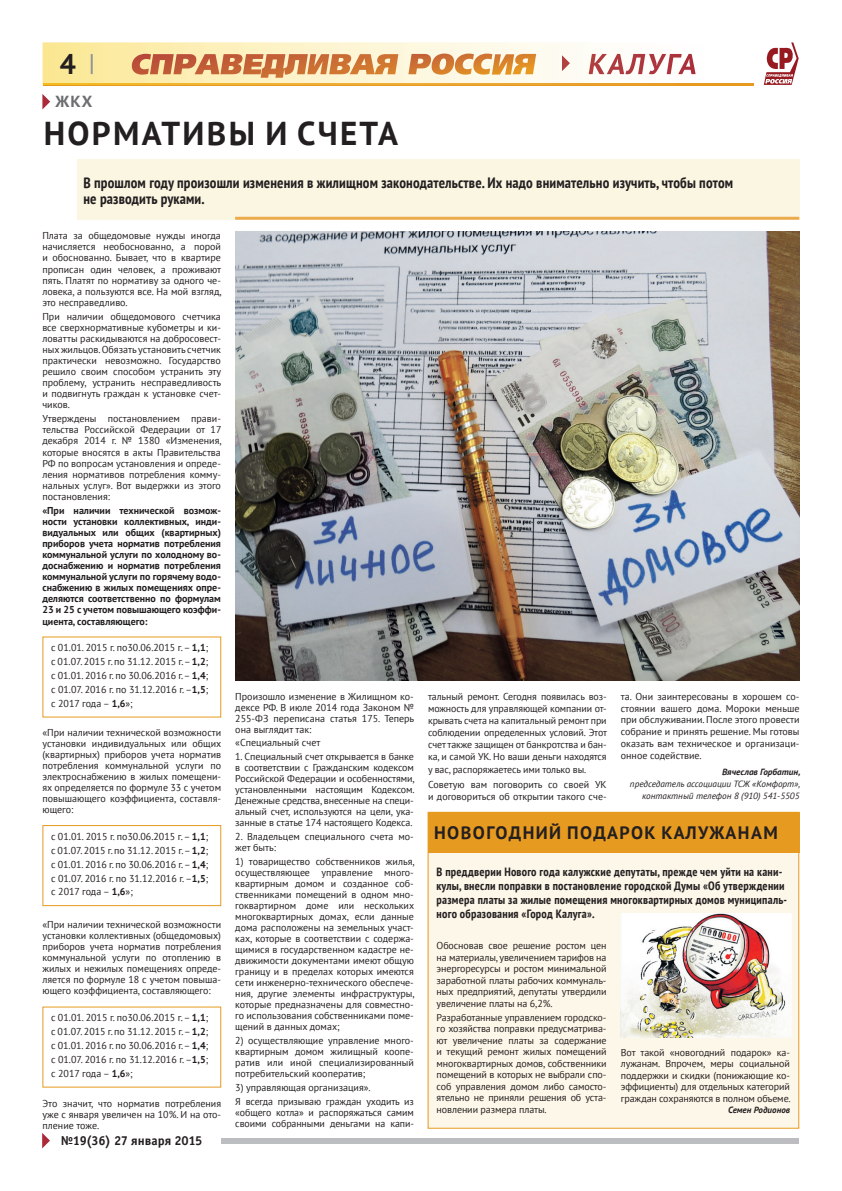
<style>
.page{position:relative;width:842px;height:1191px;background:#fff}
.page>*{position:absolute;margin:0;border:0;box-sizing:border-box;transform-origin:0 0}
.t1{font:700 33px "PT Sans";letter-spacing:.07em;color:#231f20}
.t2{font:700 28.5px "PT Sans";color:#231f20}
.t3{font:700 18px "PT Sans";letter-spacing:.08em;color:#231f20}
.t4{font:700 16px "PT Sans";color:#6c6d70;scale:1.04 1}
.t5{font:700 condensed 15px/16px "PT Sans";letter-spacing:.01em;color:#231f20}
.t6{font:700 13px "Officina Sans C";letter-spacing:-.015em;color:#231f20}
.t7{font:700 condensed 12px/14px "PT Sans";letter-spacing:.02em;color:#231f20}
.t8{font:10px/11px "PT Sans";color:#231f20;text-align:justify}
.t9{font:700 10px/11.1px "PT Sans";color:#231f20;text-align:justify}
.t10{font:italic 9px/12.2px "PT Sans";color:#231f20;text-align:right}
.t11{font:italic 700 9px "PT Sans";color:#231f20}
.s1{font-weight:700}
</style>
<div class="page">
<div style="left:221px;top:1137px;width:578px;height:6px;background:#bcbdc0"></div>
<svg style="left:764px;top:42px;width:35px;height:43px"></svg>
<img style="left:589px;top:54px;width:107px;height:20px">
<img style="left:562px;top:55px;width:8px;height:16px">
<img style="left:43px;top:83px;width:710px;height:2px">
<svg style="left:131px;top:54px;width:267px;height:24px"></svg>
<svg style="left:408px;top:54px;width:128px;height:21px"></svg>
<hr style="left:91px;top:54px;width:2px;height:20px;background:#939598">
<svg style="left:42px;top:1133px;width:8px;height:15px"></svg>
<svg style="left:42px;top:94px;width:8px;height:15px"></svg>
<div style="left:77px;top:159px;width:722px;height:61px;background:#fbf6e2"></div>
<hr style="left:235px;top:217px;width:564px;height:3px;background:#ecac4d">
<div style="left:428px;top:812px;width:371px;height:316px;background:#fdf7e9"></div>
<div style="left:428px;top:812px;width:371px;height:40px;background:#e79a20"></div>
<img style="left:621px;top:913px;width:170px;height:124px">
<img style="left:235px;top:231px;width:564px;height:449px">
<div style="left:43px;top:825px;width:178px;height:81px;border:1px solid #e79a20"></div>
<h2 class="t2" style="left:60px;top:45px;width:18px">4</h2>
<h3 class="t4" style="left:55px;top:91px;width:37px">ЖКХ</h3>
<h1 class="t1" style="left:44px;top:111px;width:356px">НОРМАТИВЫ И СЧЕТА</h1>
<h3 class="t5" style="left:83px;top:174px;width:651px">В прошлом году произошли изменения в жилищном законодательстве. Их надо внимательно изучить, чтобы потом не разводить руками.</h3>
<p class="t8" style="left:42px;top:230px;width:181px">Плата за общедомовые нужды иногда начисляется необоснованно, а порой и обоснованно. Бывает, что в квартире прописан один человек, а проживают пять. Платят по нормативу за одного че&shy;ловека, а пользуются все. На мой взгляд, это несправедливо.</p>
<p class="t8" style="left:42px;top:310px;width:180px">При наличии общедомового счетчика все сверхнормативные кубометры и ки&shy;ловатты раскидываются на добросовест&shy;ныхжильцов. Обязать установить счетчик практически невозможно. Государство решило своим способом устранить эту проблему, устранить несправедливость и подвигнуть граждан к установке счет&shy;чиков.</p>
<p class="t8" style="left:42px;top:413px;width:181px">Утверждены постановлением прави&shy;тельства Российской Федерации от 17 декабря 2014 г. № 1380 «Изменения, которые вносятся в акты Правительства РФ по вопросам установления и опреде&shy;ления нормативов потребления комму&shy;нальных услуг». Вот выдержки из этого постановления:</p>
<p class="t9" style="left:42px;top:504px;width:180px">«При наличии технической возмож&shy;ности установки коллективных, инди&shy;видуальных или общих (квартирных) приборов учета норматив потребления коммунальной услуги по холодному во&shy;доснабжению и норматив потребления коммунальной услуги по горячему водо&shy;снабжению в жилых помещениях опре&shy;деляются соответственно по формулам 23 и 25 с учетом повышающего коэффи&shy;циента, составляющего:</p>
<p class="t8" style="left:51px;top:641px;width:159px;line-height:13.8px">с 01.01. 2015 г. по30.06.2015 г. – <span class="s1">1,1</span>; с 01.07. 2015 г. по 31.12. 2015 г.– <span class="s1">1,2</span>; с 01.01. 2016 г. по 30.06.2016 г.– <span class="s1">1,4</span>; с 01.07. 2016 г. по 31.12.2016 г. –<span class="s1">1,5</span>; с 2017 года – <span class="s1">1,6</span>»;</p>
<p class="t8" style="left:43px;top:726px;width:180px">«При наличии технической возможности установки индивидуальных или общих (квартирных) приборов учета норматив потребления коммунальной услуги по электроснабжению в жилых помещени&shy;ях определяется по формуле 33 с учетом повышающего коэффициента, составля&shy;ющего:</p>
<p class="t8" style="left:51px;top:829px;width:159px;line-height:13.8px">с 01.01. 2015 г. по30.06.2015 г. – <span class="s1">1,1</span>; с 01.07. 2015 г. по 31.12. 2015 г.– <span class="s1">1,2</span>; с 01.01. 2016 г. по 30.06.2016 г.– <span class="s1">1,4</span>; с 01.07. 2016 г. по 31.12.2016 г. –<span class="s1">1,5</span>; с 2017 года – <span class="s1">1,6</span>»;</p>
<p class="t8" style="left:43px;top:918px;width:180px">«При наличии технической возможности установки коллективных (общедомовых) приборов учета норматив потребления коммунальной услуги по отоплению в жилых и нежилых помещениях опреде&shy;ляется по формуле 18 с учетом повыша&shy;ющего коэффициента, составляющего:</p>
<p class="t8" style="left:51px;top:1010px;width:159px;line-height:13.8px">с 01.01. 2015 г. по30.06.2015 г. – <span class="s1">1,1</span>; с 01.07. 2015 г. по 31.12. 2015 г.– <span class="s1">1,2</span>; с 01.01. 2016 г. по 30.06.2016 г.– <span class="s1">1,4</span>; с 01.07. 2016 г. по 31.12.2016 г. –<span class="s1">1,5</span>; с 2017 года – <span class="s1">1,6</span>»;</p>
<p class="t8" style="left:43px;top:1097px;width:180px">Это значит, что норматив потребления уже с января увеличен на 10%. И на ото&shy;пление тоже.</p>
<h3 class="t6" style="left:61px;top:1136px;width:143px">№19(36) 27 января 2015</h3>
<p class="t8" style="left:235px;top:690px;width:180px">Произошло изменение в Жилищном ко&shy;дексе РФ. В июле 2014 года Законом № 255-ФЗ переписана статья 175. Теперь она выглядит так:</p>
<p class="t8" style="left:235px;top:737px;width:87px">«Специальный счет</p>
<p class="t8" style="left:235px;top:751px;width:181px">1. Специальный счет открывается в банке в соответствии с Гражданским кодексом Российской Федерации и особенностями, установленными настоящим Кодексом.<br>Денежные средства, внесенные на специ&shy;альный счет, используются на цели, ука&shy;занные в статье 174 настоящего Кодекса.</p>
<p class="t8" style="left:235px;top:831px;width:180px">2. Владельцем специального счета мо&shy;жет быть:</p>
<p class="t8" style="left:235px;top:855px;width:181px">1) товарищество собственников жилья, осуществляющее управление много&shy;квартирным домом и созданное соб&shy;ственниками помещений в одном мно&shy;гоквартирном доме или нескольких многоквартирных домах, если данные дома расположены на земельных участ&shy;ках, которые в соответствии с содержа&shy;щимися в государственном кадастре не&shy;движимости документами имеют общую границу и в пределах которых имеются сети инженерно-технического обеспече&shy;ния, другие элементы инфраструктуры, которые предназначены для совместно&shy;го использования собственниками поме&shy;щений в данных домах;</p>
<p class="t8" style="left:235px;top:1034px;width:180px">2) осуществляющие управление много&shy;квартирным домом жилищный коопе&shy;ратив или иной специализированный потребительский кооператив;</p>
<p class="t8" style="left:235px;top:1080px;width:180px;line-height:13.8px">3) управляющая организация».<br>Я всегда призываю граждан уходить из</p>
<p class="t8" style="left:235px;top:1106px;width:180px">«общего котла» и распоряжаться самим своими собранными деньгами на капи-</p>
<p class="t8" style="left:428px;top:690px;width:180px;line-height:12.1px">тальный ремонт. Сегодня появилась воз&shy;можность для управляющей компании от&shy;крывать счета на капитальный ремонт при соблюдении определенных условий. Этот счет также защищен от банкротства и бан&shy;ка, и самой УК. Но ваши деньги находятся у вас, распоряжаетесь ими только вы.</p>
<p class="t8" style="left:428px;top:777px;width:180px;line-height:12.1px">Советую вам поговорить со своей УК и договориться об открытии такого сче-</p>
<p class="t8" style="left:621px;top:690px;width:180px;line-height:11.9px">та. Они заинтересованы в хорошем со&shy;стоянии вашего дома. Мороки меньше при обслуживании. После этого провести собрание и принять решение. Мы готовы оказать вам техническое и организаци&shy;онное содействие.</p>
<p class="t11" style="left:722px;top:765px;width:80px">Вячеслав Горбатин,</p>
<p class="t10" style="left:630px;top:777px;width:172px">председатель ассоциации ТСЖ «Комфорт», контактный телефон 8 (910) 541-5505</p>
<h3 class="t3" style="left:434px;top:821px;width:345px">НОВОГОДНИЙ ПОДАРОК КАЛУЖАНАМ</h3>
<p class="t7" style="left:437px;top:864px;width:352px">В преддверии Нового года калужские депутаты, прежде чем уйти на кани&shy;кулы, внесли поправки в постановление городской Думы «Об утверждении размера платы за жилые помещения многоквартирных домов муниципаль&shy;ного образования «Город Калуга».</p>
<p class="t8" style="left:437px;top:939px;width:171px;line-height:11.5px">Обосновав свое решение ростом цен на материалы, увеличением тарифов на энергоресурсы и ростом минимальной заработной платы рабочих коммуналь&shy;ных предприятий, депутаты утвердили увеличение платы на 6,2%.</p>
<p class="t8" style="left:437px;top:1011px;width:171px;line-height:11.5px">Разработанные управлением городско&shy;го хозяйства поправки предусматрива&shy;ют увеличение платы за содержание и текущий ремонт жилых помещений многоквартирных домов, собственники помещений в которых не выбрали спо&shy;соб управления домом либо самосто&shy;ятельно не приняли решения об уста&shy;новлении размера платы.</p>
<p class="t8" style="left:621px;top:1046px;width:171px;line-height:11.5px">Вот такой «новогодний подарок» ка&shy;лужанам. Впрочем, меры социальной поддержки и скидки (понижающие ко&shy;эффициенты) для отдельных категорий граждан сохраняются в полном объеме.</p>
<p class="t11" style="left:728px;top:1103px;width:63px">Семен Родионов</p>
</div>
